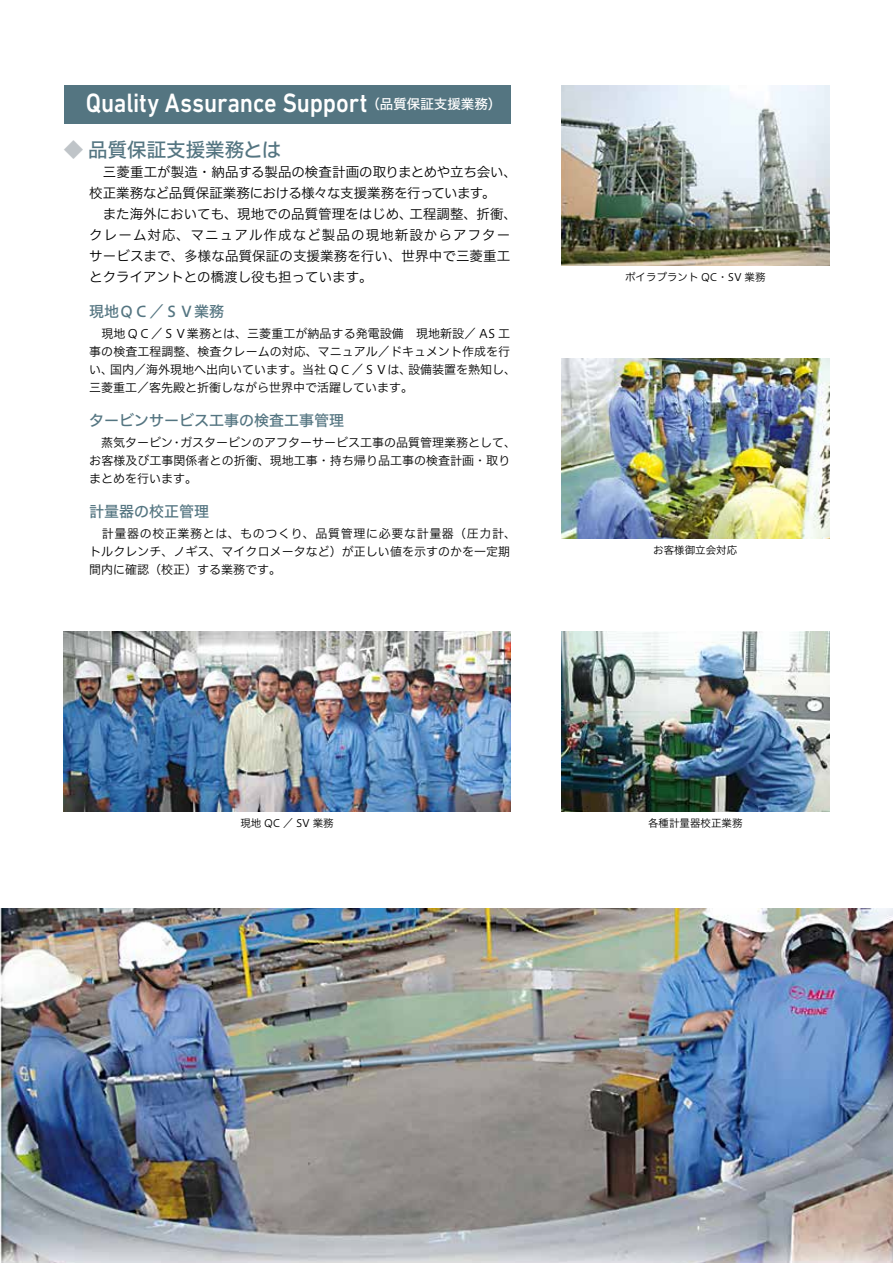
<style>
.page{position:relative;width:893px;height:1263px;background:#fff}
.page>*{position:absolute;margin:0;border:0;box-sizing:border-box;transform-origin:0 0}
.t1{font:500 27px "DIN Next LT Pro";letter-spacing:-.005em;color:#fff;scale:.9 1}
.t2{font:19.5px "Hiragino UD Sans F Std W5";color:#547581}
.t3{font:15px "Hiragino UD Sans F Std W5";color:#547581}
.t4{font:13.5px/21px "Hiragino UD Sans F Std W3";color:#000}
.t5{font:12px/18px "Hiragino UD Sans F Std W3";color:#000}
.t6{font:10.5px "Hiragino UD Sans F Std W3";color:#000}
.s1{font-family:"Hiragino UD Sans F Std W5";font-weight:400;font-size:13.5px}
.s2{color:#bfc4c8}
</style>
<div class="page">
<div style="left:64px;top:85px;width:446px;height:38px;background:#547581"></div>
<img style="left:561px;top:85px;width:268px;height:180px">
<img style="left:64px;top:631px;width:446px;height:181px">
<img style="left:561px;top:358px;width:268px;height:181px">
<img style="left:561px;top:631px;width:268px;height:181px">
<img style="left:0;top:909px;width:893px;height:354px">
<h1 class="t1" style="left:86px;top:87px;width:463px">Quality Assurance Support<span class="s1">（品質保証支援業務）</span></h1>
<h2 class="t2" style="left:64px;top:134px;width:219px"><span class="s2">◆</span> 品質保証支援業務とは</h2>
<p class="t4" style="left:89px;top:160px;width:429px;text-indent:14px">三菱重工が製造・納品する製品の検査計画の取りまとめや立ち会い、校正業務など品質保証業務における様々な支援業務を行っています。<br>　また海外においても、現地での品質管理をはじめ、工程調整、折衝、クレーム対応、マニュアル作成など製品の現地新設からアフターサービスまで、多様な品質保証の支援業務を行い、世界中で三菱重工とクライアントとの橋渡し役も担っています。</p>
<p class="t3" style="left:89px;top:300px;width:136px">現地ＱＣ／ＳＶ業務</p>
<p class="t5" style="left:89px;top:324px;width:428px">　現地ＱＣ／ＳＶ業務とは、三菱重工が納品する発電設備　現地新設／ AS 工事の検査工程調整、検査クレームの対応、マニュアル／ドキュメント作成を行い、国内／海外現地へ出向いています。当社ＱＣ／ＳＶは、設備装置を熟知し、三菱重工／客先殿と折衝しながら世界中で活躍しています。</p>
<p class="t3" style="left:89px;top:409px;width:257px">タービンサービス工事の検査工事管理</p>
<p class="t5" style="left:89px;top:433px;width:428px;text-indent:12px">蒸気タービン・ガスタービンのアフターサービス工事の品質管理業務として、お客様及び工事関係者との折衝、現地工事・持ち帰り品工事の検査計画・取りまとめを行います。</p>
<p class="t3" style="left:89px;top:500px;width:121px">計量器の校正管理</p>
<p class="t5" style="left:89px;top:524px;width:428px">　計量器の校正業務とは、ものつくり、品質管理に必要な計量器（圧力計、トルクレンチ、ノギス、マイクロメータなど）が正しい値を示すのかを一定期間内に確認（校正）する業務です。</p>
<p class="t6" style="left:240px;top:815px;width:95px">現地 QC ／ SV 業務</p>
<p class="t6" style="left:625px;top:269px;width:142px">ボイラプラント QC・SV 業務</p>
<p class="t6" style="left:653px;top:542px;width:85px">お客様御立会対応</p>
<p class="t6" style="left:648px;top:815px;width:96px">各種計量器校正業務</p>
</div>
